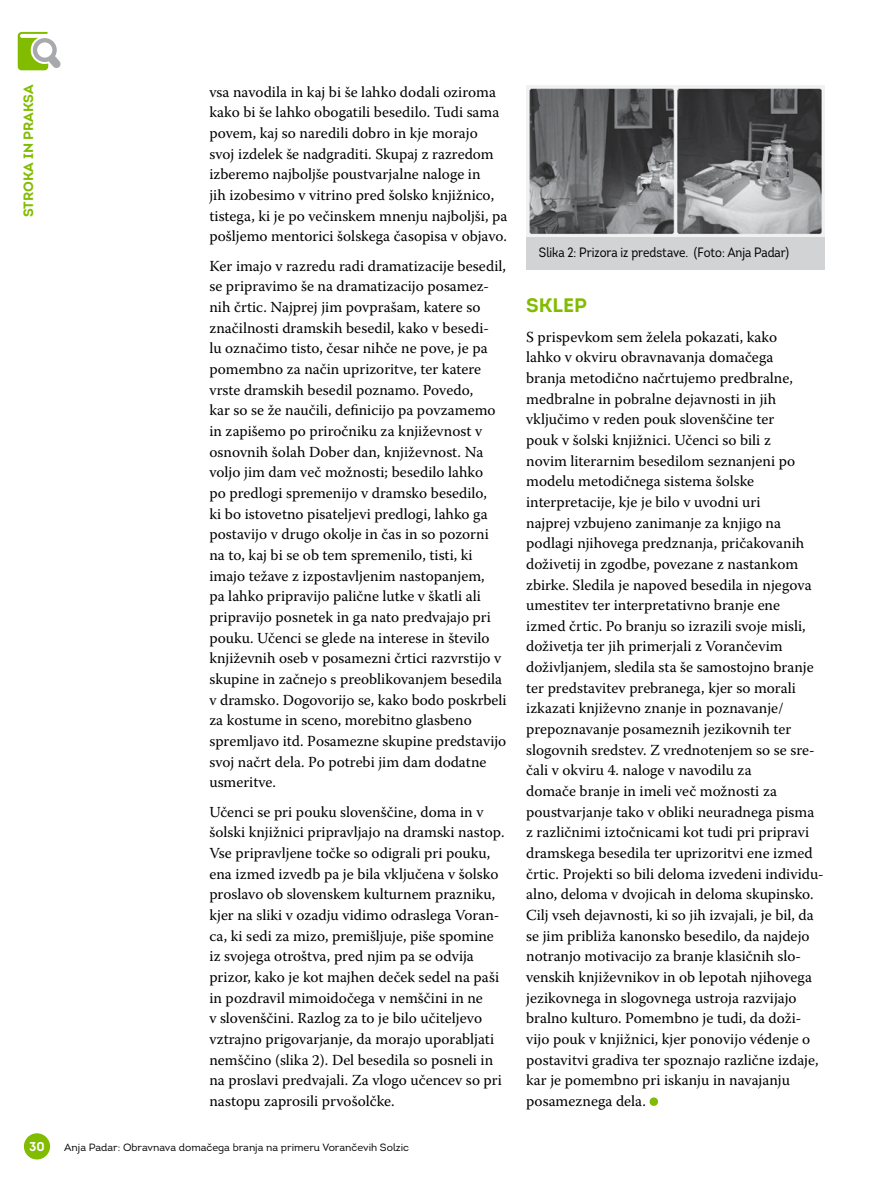
<style>
.page{position:relative;width:893px;height:1191px;background:#fff}
.page>*{position:absolute;margin:0;border:0;box-sizing:border-box;transform-origin:0 0}
.t1{font:700 19.5px "Intro";color:#82bc00}
.t2{font:15.3px/20.7px "Warnock Pro";color:#000}
.t3{font:13.5px "Intro Cond";color:#000}
.t4{font:700 13.5px "Intro";color:#82bc00}
.t5{font:700 12.75px "Intro";color:#fff}
.t6{font:10.5px "Intro";color:#000}
</style>
<div class="page">
<div style="left:24px;top:1133px;width:26px;height:26px;background:#82bc00;border-radius:50%"></div>
<svg style="left:18px;top:32px;width:43px;height:38px"></svg>
<div style="left:526px;top:85px;width:299px;height:185px;background:#d1d3d4"></div>
<img style="left:526px;top:85px;width:299px;height:151px">
<div style="left:650px;top:1097px;width:8px;height:9px;background:#82bc00;border-radius:50%"></div>
<p class="t4" style="left:20px;top:217px;width:134px;rotate:-90deg">STROKA IN PRAKSA</p>
<p class="t5" style="left:29px;top:1137px;width:17px">30</p>
<p class="t2" style="left:209px;top:81px;width:299px">vsa navodila in kaj bi še lahko dodali oziroma kako bi še lahko obogatili besedilo. Tudi sama povem, kaj so naredili dobro in kje morajo<br>svoj izdelek še nadgraditi. Skupaj z razredom izberemo najboljše poustvarjalne naloge in<br>jih izobesimo v vitrino pred šolsko knjižnico, tistega, ki je po večinskem mnenju najboljši, pa pošljemo mentorici šolskega časopisa v objavo.</p>
<p class="t2" style="left:209px;top:255px;width:299px">Ker imajo v razredu radi dramatizacije besedil, se pripravimo še na dramatizacijo posamez&shy;nih črtic. Najprej jim povprašam, katere so značilnosti dramskih besedil, kako v besedi-<br>lu označimo tisto, česar nihče ne pove, je pa pomembno za način uprizoritve, ter katere vrste dramskih besedil poznamo. Povedo,<br>kar so se že naučili, definicijo pa povzamemo in zapišemo po priročniku za književnost v osnovnih šolah Dober dan, književnost. Na voljo jim dam več možnosti; besedilo lahko<br>po predlogi spremenijo v dramsko besedilo,<br>ki bo istovetno pisateljevi predlogi, lahko ga postavijo v drugo okolje in čas in so pozorni na to, kaj bi se ob tem spremenilo, tisti, ki imajo težave z izpostavljenim nastopanjem,<br>pa lahko pripravijo palične lutke v škatli ali pripravijo posnetek in ga nato predvajajo pri pouku. Učenci se glede na interese in število književnih oseb v posamezni črtici razvrstijo v skupine in začnejo s preoblikovanjem besedila v dramsko. Dogovorijo se, kako bodo poskrbeli za kostume in sceno, morebitno glasbeno spremljavo itd. Posamezne skupine predstavijo svoj načrt dela. Po potrebi jim dam dodatne usmeritve.</p>
<p class="t2" style="left:209px;top:801px;width:297px">Učenci se pri pouku slovenščine, doma in v šolski knjižnici pripravljajo na dramski nastop.<br>Vse pripravljene točke so odigrali pri pouku, ena izmed izvedb pa je bila vključena v šolsko proslavo ob slovenskem kulturnem prazniku, kjer na sliki v ozadju vidimo odraslega Voran&shy;ca, ki sedi za mizo, premišljuje, piše spomine iz svojega otroštva, pred njim pa se odvija prizor, kako je kot majhen deček sedel na paši in pozdravil mimoidočega v nemščini in ne<br>v slovenščini. Razlog za to je bilo učiteljevo vztrajno prigovarjanje, da morajo uporabljati nemščino (slika 2). Del besedila so posneli in na proslavi predvajali. Za vlogo učencev so pri nastopu zaprosili prvošolčke.</p>
<p class="t6" style="left:64px;top:1140px;width:346px">Anja Padar: Obravnava domačega branja na primeru Vorančevih Solzic</p>
<p class="t3" style="left:539px;top:244px;width:252px">Slika 2: Prizora iz predstave. (Foto: Anja Padar)</p>
<p class="t1" style="left:526px;top:293px;width:26px">Sklep</p>
<p class="t2" style="left:526px;top:326px;width:299px">S prispevkom sem želela pokazati, kako<br>lahko v okviru obravnavanja domačega<br>branja metodično načrtujemo predbralne, medbralne in pobralne dejavnosti in jih vključimo v reden pouk slovenščine ter<br>pouk v šolski knjižnici. Učenci so bili z<br>novim literarnim besedilom seznanjeni po modelu metodičnega sistema šolske interpretacije, kje je bilo v uvodni uri<br>najprej vzbujeno zanimanje za knjigo na podlagi njihovega predznanja, pričakovanih doživetij in zgodbe, povezane z nastankom zbirke. Sledila je napoved besedila in njegova umestitev ter interpretativno branje ene<br>izmed črtic. Po branju so izrazili svoje misli, doživetja ter jih primerjali z Vorančevim doživljanjem, sledila sta še samostojno branje ter predstavitev prebranega, kjer so morali izkazati književno znanje in poznavanje/ prepoznavanje posameznih jezikovnih ter slogovnih sredstev. Z vrednotenjem so se sre&shy;čali v okviru 4. naloge v navodilu za<br>domače branje in imeli več možnosti za poustvarjanje tako v obliki neuradnega pisma z različnimi iztočnicami kot tudi pri pripravi dramskega besedila ter uprizoritvi ene izmed črtic. Projekti so bili deloma izvedeni individu&shy;alno, deloma v dvojicah in deloma skupinsko.<br>Cilj vseh dejavnosti, ki so jih izvajali, je bil, da se jim približa kanonsko besedilo, da najdejo notranjo motivacijo za branje klasičnih slo&shy;venskih književnikov in ob lepotah njihovega jezikovnega in slogovnega ustroja razvijajo bralno kulturo. Pomembno je tudi, da doži&shy;vijo pouk v knjižnici, kjer ponovijo védenje o postavitvi gradiva ter spoznajo različne izdaje, kar je pomembno pri iskanju in navajanju posameznega dela.</p>
</div>
